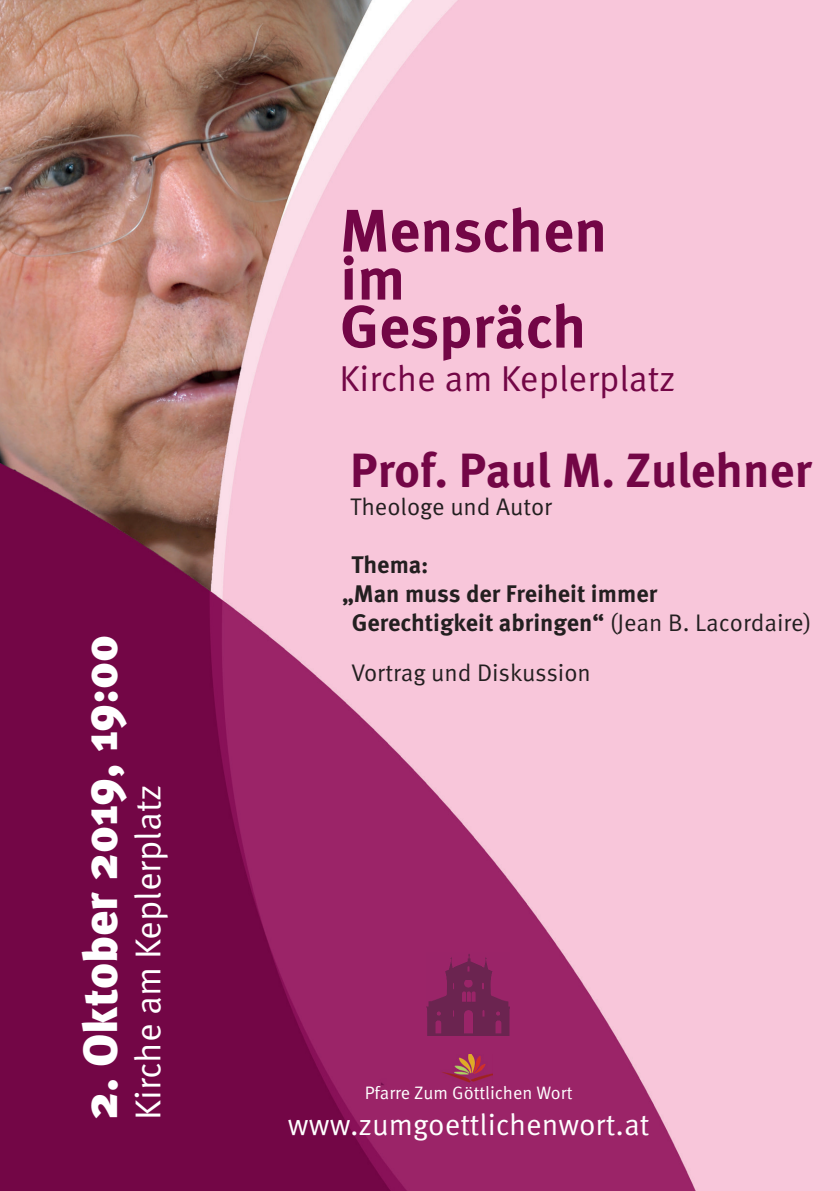
<style>
.page{position:relative;width:840px;height:1191px;background:#fff}
.page>*{position:absolute;margin:0;border:0;box-sizing:border-box;transform-origin:0 0}
.t1{font:700 60px/48px "Meta Pro";color:#730646}
.t2{font:900 48px "Meta Pro";letter-spacing:-.005em;color:#fff}
.t3{font:700 48px "Meta Pro";color:#730646}
.t4{font:36px "Meta Pro";color:#fff}
.t5{font:36px "Meta Pro";color:#730646}
.t6{font:30px "Meta Pro";color:#fff}
.t7{font:700 24px "Meta Pro";color:#231f20}
.t8{font:24px "Meta Pro";color:#231f20}
.t9{font:18px "Meta Pro";color:#fff}
.s1{font-weight:400}
</style>
<div class="page">
<img style="left:0;top:0;width:839px;height:1191px">
<img style="left:433px;top:1054px;width:59px;height:29px">
<img style="left:426px;top:952px;width:83px;height:83px">
<h2 class="t2" style="left:70px;top:1120px;width:487px;rotate:-90deg">2. Oktober 2019, 19:00</h2>
<h3 class="t4" style="left:125px;top:1120px;width:337px;rotate:-90deg">Kirche am Keplerplatz</h3>
<h1 class="t1" style="left:339px;top:209px;width:269px">Menschen im<br>Gespräch</h1>
<h3 class="t5" style="left:339px;top:355px;width:337px">Kirche am Keplerplatz</h3>
<h2 class="t3" style="left:350px;top:440px;width:463px">Prof. Paul M. Zulehner</h2>
<p class="t8" style="left:350px;top:492px;width:203px">Theologe und Autor</p>
<p class="t7" style="left:351px;top:549px;width:79px">Thema:</p>
<p class="t7" style="left:342px;top:578px;width:316px">„Man muss der Freiheit immer</p>
<p class="t7" style="left:351px;top:607px;width:461px">Gerechtigkeit abringen“ <span class="s1">(Jean B. Lacordaire)</span></p>
<p class="t8" style="left:351px;top:657px;width:241px">Vortrag und Diskussion</p>
<p class="t9" style="left:364px;top:1081px;width:209px">Pfarre Zum Göttlichen Wort</p>
<p class="t6" style="left:288px;top:1105px;width:363px">www.zumgoettlichenwort.at</p>
</div>
